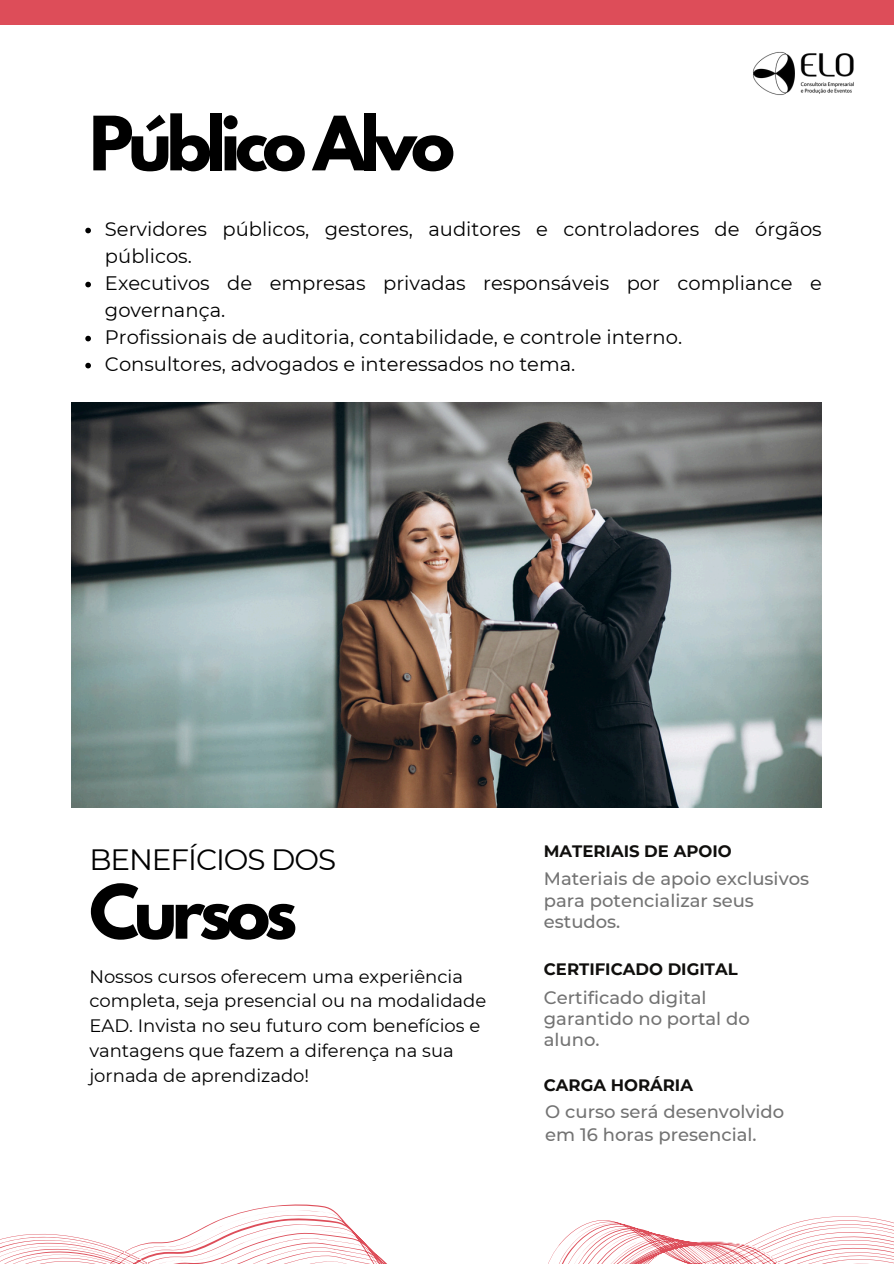
<style>
.page{position:relative;width:894px;height:1264px;background:#fff}
.page>*{position:absolute;margin:0;border:0;box-sizing:border-box;transform-origin:0 0}
.t1{font:700 66.3px "League Spartan";letter-spacing:-.08em;color:#000}
.t2{font:700 66px "League Spartan";letter-spacing:-.08em;color:#000}
.t3{font:29.4px "Montserrat";letter-spacing:-.035em;color:#000}
.t4{font:19.5px/27px "Montserrat";color:#000}
.t5{font:18px/24.8px "Montserrat";color:#000}
.t6{font:500 18px/21.3px "Montserrat";color:#737373}
.t7{font:700 16.5px "Montserrat";color:#100f0d}
</style>
<div class="page">
<div style="left:0;top:0;width:893px;height:24px;background:#dd4d59"></div>
<img style="left:753px;top:52px;width:101px;height:43px">
<svg style="left:0;top:1204px;width:893px;height:59px"></svg>
<svg style="left:85px;top:228px;width:6px;height:5px"></svg>
<svg style="left:85px;top:282px;width:6px;height:5px"></svg>
<svg style="left:85px;top:336px;width:6px;height:5px"></svg>
<svg style="left:85px;top:363px;width:6px;height:5px"></svg>
<img style="left:72px;top:402px;width:749px;height:405px">
<p class="t1" style="left:89px;top:111px;width:367px">Público Alvo</p>
<h1 class="t4" style="left:105px;top:215px;width:718px">Servidores públicos, gestores, auditores e controladores de órgãos públicos.</h1>
<p class="t4" style="left:105px;top:269px;width:718px">Executivos de empresas privadas responsáveis por compliance e governança.</p>
<p class="t4" style="left:105px;top:323px;width:578px">Profissionais de auditoria, contabilidade, e controle interno.</p>
<p class="t4" style="left:105px;top:350px;width:472px">Consultores, advogados e interessados no tema.</p>
<h3 class="t3" style="left:89px;top:841px;width:248px">BENEFÍCIOS DOS</h3>
<p class="t2" style="left:89px;top:879px;width:209px">Cursos</p>
<h3 class="t5" style="left:89px;top:963px;width:398px">Nossos cursos oferecem uma experiência completa, seja presencial ou na modalidade EAD. Invista no seu futuro com benefícios e vantagens que fazem a diferença na sua jornada de aprendizado!</h3>
<p class="t7" style="left:543px;top:841px;width:189px">MATERIAIS DE APOIO</p>
<h4 class="t6" style="left:543px;top:868px;width:267px">Materiais de apoio exclusivos para potencializar seus estudos.</h4>
<h1 class="t7" style="left:543px;top:959px;width:195px">CERTIFICADO DIGITAL</h1>
<h2 class="t6" style="left:543px;top:986px;width:207px">Certificado digital garantido no portal do aluno.</h2>
<p class="t7" style="left:543px;top:1075px;width:150px">CARGA HORÁRIA</p>
<p class="t6" style="left:545px;top:1100px;width:240px;line-height:22.5px">O curso será desenvolvido em 16 horas presencial.</p>
</div>
